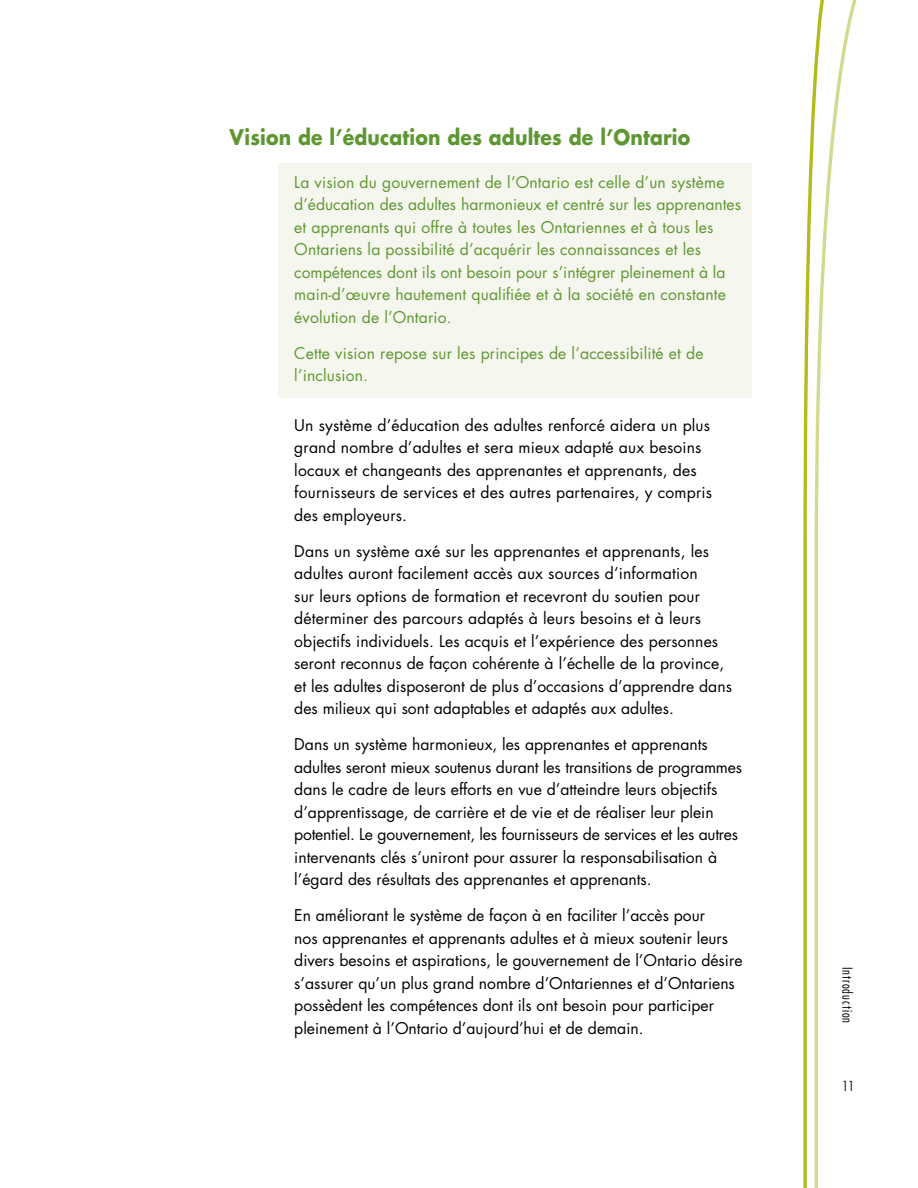
<style>
.page{position:relative;width:918px;height:1188px;background:#fff}
.page>*{position:absolute;margin:0;border:0;box-sizing:border-box;transform-origin:0 0}
.t1{font:700 21px "Futura";letter-spacing:.01em;color:#5e9732;scale:.9 1}
.t2{font:15.75px/22.5px "Futura";color:#000}
.Box_copy_Par_1{font:15.75px/22.5px "Futura";letter-spacing:.01em;color:#5e9732}
.Box_copy_last_Par{font:15.75px/22.5px "Futura";letter-spacing:.01em;color:#5e9732}
.t3{font:300 condensed 13.5px "Futura";letter-spacing:.07em;color:#000}
</style>
<div class="page">
<svg style="left:803px;top:56px;width:12px;height:1132px"></svg>
<svg style="left:815px;top:0;width:42px;height:1188px"></svg>
<div style="left:279px;top:164px;width:473px;height:234px;background:#f5f6ed"></div>
<h2 class="t1" style="left:230px;top:123px;width:514px">Vision de l’éducation des adultes de l’Ontario</h2>
<p class="Box_copy_Par_1" style="left:294px;top:171px;width:448px">La vision du gouvernement de l’Ontario est celle d’un système d’éducation des adultes harmonieux et centré sur les apprenantes et apprenants qui offre à toutes les Ontariennes et à tous les Ontariens la possibilité d’acquérir les connaissances et les compétences dont ils ont besoin pour s’intégrer pleinement à la main-d’œuvre hautement qualifiée et à la société en constante évolution de l’Ontario.</p>
<p class="Box_copy_last_Par" style="left:294px;top:342px;width:411px">Cette vision repose sur les principes de l’accessibilité et de l’inclusion.</p>
<p class="t2" style="left:294px;top:414px;width:419px">Un système d’éducation des adultes renforcé aidera un plus grand nombre d’adultes et sera mieux adapté aux besoins locaux et changeants des apprenantes et apprenants, des fournisseurs de services et des autres partenaires, y compris des employeurs.</p>
<p class="t2" style="left:294px;top:540px;width:439px">Dans un système axé sur les apprenantes et apprenants, les adultes auront facilement accès aux sources d’information<br>sur leurs options de formation et recevront du soutien pour déterminer des parcours adaptés à leurs besoins et à leurs objectifs individuels. Les acquis et l’expérience des personnes seront reconnus de façon cohérente à l’échelle de la province, et les adultes disposeront de plus d’occasions d’apprendre dans des milieux qui sont adaptables et adaptés aux adultes.</p>
<p class="t2" style="left:294px;top:733px;width:449px">Dans un système harmonieux, les apprenantes et apprenants adultes seront mieux soutenus durant les transitions de programmes dans le cadre de leurs efforts en vue d’atteindre leurs objectifs d’apprentissage, de carrière et de vie et de réaliser leur plein potentiel. Le gouvernement, les fournisseurs de services et les autres intervenants clés s’uniront pour assurer la responsabilisation à l’égard des résultats des apprenantes et apprenants.</p>
<p class="t2" style="left:294px;top:904px;width:450px">En améliorant le système de façon à en faciliter l’accès pour<br>nos apprenantes et apprenants adultes et à mieux soutenir leurs divers besoins et aspirations, le gouvernement de l’Ontario désire s’assurer qu’un plus grand nombre d’Ontariennes et d’Ontariens possèdent les compétences dont ils ont besoin pour participer pleinement à l’Ontario d’aujourd’hui et de demain.</p>
<p class="t3" style="left:856px;top:967px;width:58px;rotate:90deg">Introduction</p>
<p class="t3" style="left:842px;top:1077px;width:13px">11</p>
</div>
